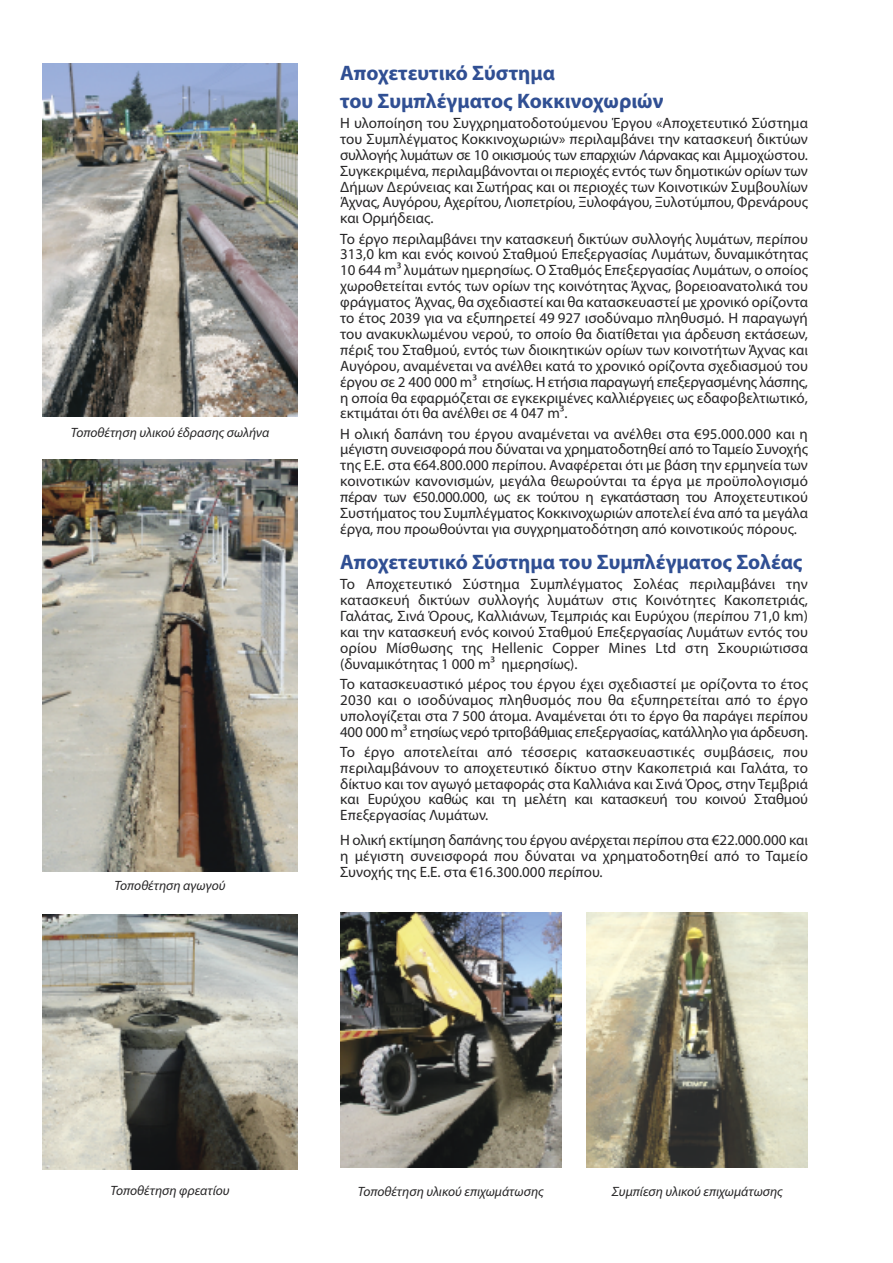
<style>
.page{position:relative;width:893px;height:1263px;background:#fff}
.page>*{position:absolute;margin:0;border:0;box-sizing:border-box;transform-origin:0 0}
.t1{font:700 21px/28.2px "Myriad Pro";color:#304f93}
.t2{font:15px/15.9px "Myriad Pro";color:#272627;text-align:justify}
.t3{font:italic 13.5px "Myriad Pro";color:#272627}
</style>
<div class="page">
<img style="left:43px;top:914px;width:255px;height:255px">
<img style="left:43px;top:459px;width:254px;height:413px">
<img style="left:43px;top:64px;width:255px;height:353px">
<img style="left:340px;top:912px;width:221px;height:256px">
<img style="left:587px;top:912px;width:221px;height:256px">
<p class="t3" style="left:71px;top:427px;width:200px">Τοποθέτηση υλικού έδρασης σωλήνα</p>
<p class="t3" style="left:115px;top:881px;width:112px">Τοποθέτηση αγωγού</p>
<h1 class="t1" style="left:340px;top:60px;width:325px">Αποχετευτικό Σύστημα<br>του Συμπλέγματος Κοκκινοχωριών</h1>
<p class="t2" style="left:340px;top:116px;width:469px">Η υλοποίηση του Συγχρηματοδοτούμενου Έργου «Αποχετευτικό Σύστημα του Συμπλέγματος Κοκκινοχωριών» περιλαμβάνει την κατασκευή δικτύων συλλογής λυμάτων σε 10 οικισμούς των επαρχιών Λάρνακας και Αμμοχώστου.<br>Συγκεκριμένα, περιλαμβάνονται οι περιοχές εντός των δημοτικών ορίων των Δήμων Δερύνειας και Σωτήρας και οι περιοχές των Κοινοτικών Συμβουλίων Άχνας, Αυγόρου, Αχερίτου, Λιοπετρίου, Ξυλοφάγου, Ξυλοτύμπου, Φρενάρους και Ορμήδειας.</p>
<p class="t2" style="left:340px;top:232px;width:469px">Το έργο περιλαμβάνει την κατασκευή δικτύων συλλογής λυμάτων, περίπου 313,0 km και ενός κοινού Σταθμού Επεξεργασίας Λυμάτων, δυναμικότητας 10 644 m³ λυμάτων ημερησίως. Ο Σταθμός Επεξεργασίας Λυμάτων, ο οποίος χωροθετείται εντός των ορίων της κοινότητας Άχνας, βορειοανατολικά του φράγματος Άχνας, θα σχεδιαστεί και θα κατασκευαστεί με χρονικό ορίζοντα το έτος 2039 για να εξυπηρετεί 49 927 ισοδύναμο πληθυσμό. Η παραγωγή του ανακυκλωμένου νερού, το οποίο θα διατίθεται για άρδευση εκτάσεων, πέριξ του Σταθμού, εντός των διοικητικών ορίων των κοινοτήτων Άχνας και Αυγόρου, αναμένεται να ανέλθει κατά το χρονικό ορίζοντα σχεδιασμού του έργου σε 2 400 000 m³ ετησίως. Η ετήσια παραγωγή επεξεργασμένης λάσπης, η οποία θα εφαρμόζεται σε εγκεκριμένες καλλιέργειες ως εδαφοβελτιωτικό, εκτιμάται ότι θα ανέλθει σε 4 047 m³.</p>
<p class="t2" style="left:340px;top:427px;width:469px">Η ολική δαπάνη του έργου αναμένεται να ανέλθει στα €95.000.000 και η μέγιστη συνεισφορά που δύναται να χρηματοδοτηθεί από τοΤαμείο Συνοχής της Ε.Ε. στα €64.800.000 περίπου. Αναφέρεται ότι με βάση την ερμηνεία των κοινοτικών κανονισμών, μεγάλα θεωρούνται τα έργα με προϋπολογισμό πέραν των €50.000.000, ως εκ τούτου η εγκατάσταση του Αποχετευτικού Συστήματος του Συμπλέγματος Κοκκινοχωριών αποτελεί ένα από τα μεγάλα έργα, που προωθούνται για συγχρηματοδότηση από κοινοτικούς πόρους.</p>
<h1 class="t1" style="left:340px;top:549px;width:464px">Αποχετευτικό Σύστημα του Συμπλέγματος Σολέας</h1>
<p class="t2" style="left:340px;top:577px;width:469px">Το Αποχετευτικό Σύστημα Συμπλέγματος Σολέας περιλαμβάνει την κατασκευή δικτύων συλλογής λυμάτων στις Κοινότητες Κακοπετριάς, Γαλάτας, Σινά Όρους, Καλλιάνων, Τεμπριάς και Ευρύχου (περίπου 71,0 km) και την κατασκευή ενός κοινού Σταθμού Επεξεργασίας Λυμάτων εντός του ορίου Μίσθωσης της Hellenic Copper Mines Ltd στη Σκουριώτισσα (δυναμικότητας 1 000 m³ ημερησίως).</p>
<p class="t2" style="left:340px;top:677px;width:469px">Το κατασκευαστικό μέρος του έργου έχει σχεδιαστεί με ορίζοντα το έτος 2030 και ο ισοδύναμος πληθυσμός που θα εξυπηρετείται από το έργο υπολογίζεται στα 7 500 άτομα. Αναμένεται ότι το έργο θα παράγει περίπου 400 000 m³ ετησίως νερό τριτοβάθμιας επεξεργασίας, κατάλληλο για άρδευση.</p>
<p class="t2" style="left:340px;top:745px;width:469px">Το έργο αποτελείται από τέσσερις κατασκευαστικές συμβάσεις, που περιλαμβάνουν το αποχετευτικό δίκτυο στην Κακοπετριά και Γαλάτα, το δίκτυο και τον αγωγό μεταφοράς στα Καλλιάνα και Σινά Όρος, στην Τεμβριά και Ευρύχου καθώς και τη μελέτη και κατασκευή του κοινού Σταθμού Επεξεργασίας Λυμάτων.</p>
<p class="t2" style="left:340px;top:833px;width:469px">Η ολική εκτίμηση δαπάνης του έργου ανέρχεται περίπου στα €22.000.000 και η μέγιστη συνεισφορά που δύναται να χρηματοδοτηθεί από το Ταμείο Συνοχής της Ε.Ε. στα €16.300.000 περίπου.</p>
<p class="t3" style="left:111px;top:1185px;width:121px">Τοποθέτηση φρεατίου</p>
<p class="t3" style="left:358px;top:1186px;width:187px">Τοποθέτηση υλικού επιχωμάτωσης</p>
<p class="t3" style="left:612px;top:1186px;width:172px">Συμπίεση υλικού επιχωμάτωσης</p>
</div>
